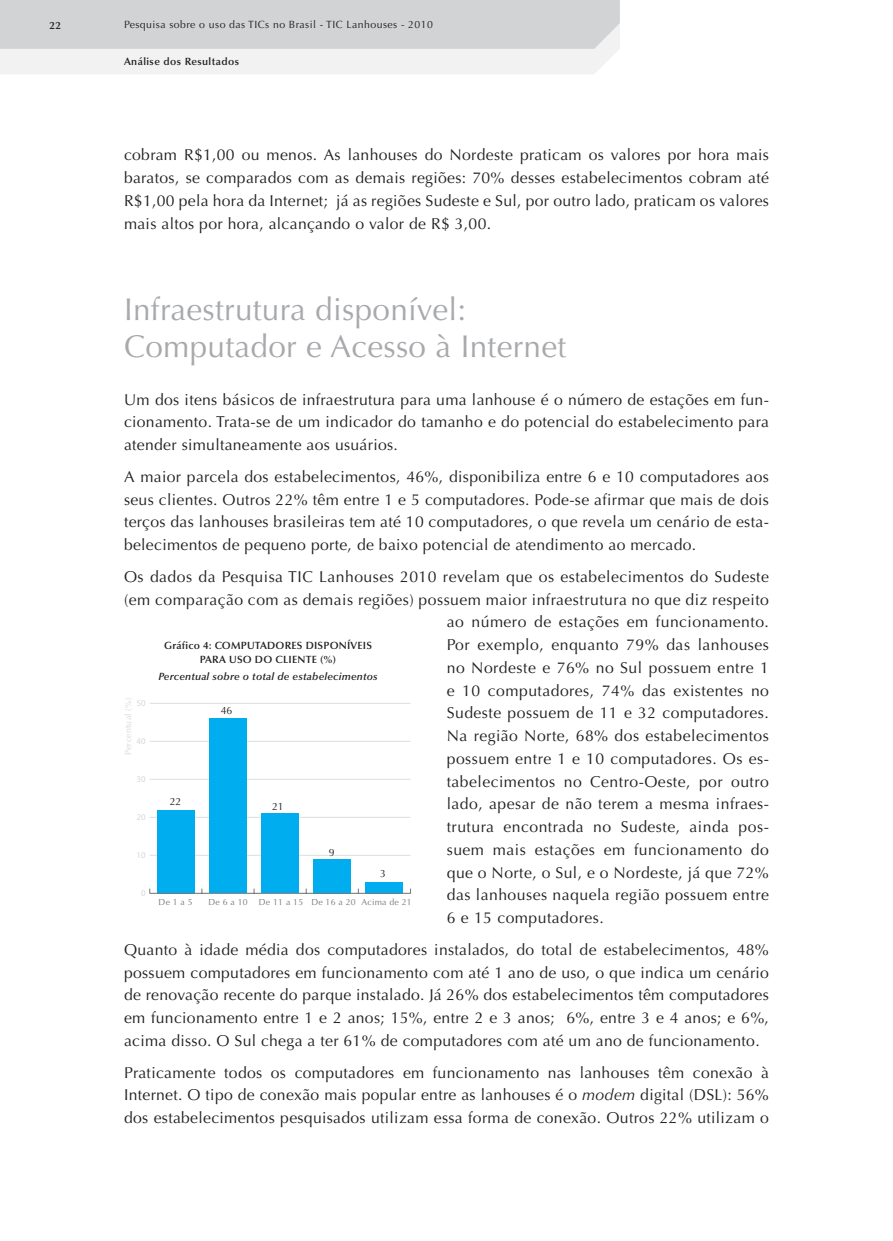
<style>
.page{position:relative;width:893px;height:1241px;background:#fff}
.page>*{position:absolute;margin:0;border:0;box-sizing:border-box;transform-origin:0 0}
.T1{font:31.5px/36.8px "Optima LT Std";letter-spacing:.01em;color:#a7a9ac}
.Texto{font:15.75px/22.8px "Optima LT Std";letter-spacing:.03em;color:#231f20;text-align:justify}
.t1{font:10.5px "Optima LT Std";letter-spacing:.04em;color:#231f20}
.Legenda_Graficos{font:600 10.5px/14px "Optima LT Std";letter-spacing:.02em;color:#231f20;text-align:center}
.Legenda_Graficos-2{font:italic 600 10.5px "Optima LT Std";letter-spacing:.02em;color:#231f20}
.Legenda_Graficos-3{font:600 10.5px "Optima LT Std";letter-spacing:.04em;color:#231f20}
.t2{font:8.75px "Optima LT Std";letter-spacing:.025em;color:#77797b}
.t3{font:8.75px "Optima LT Std";letter-spacing:.025em;color:#d6d7d9}
.t4{font:8.75px "Myriad Pro";letter-spacing:.025em;color:#d6d7d9}
.s1{font-style:italic}
</style>
<div class="page">
<div style="left:0;top:49px;width:619px;height:25px;background:#f2f2f3"></div>
<div style="left:0;top:0;width:620px;height:49px;background:#d1d3d4"></div>
<hr style="left:150px;top:854px;width:260px;height:1px;background:#dcddde">
<hr style="left:150px;top:816px;width:260px;height:1px;background:#dcddde">
<hr style="left:150px;top:779px;width:260px;height:1px;background:#dcddde">
<hr style="left:150px;top:741px;width:260px;height:1px;background:#dcddde">
<hr style="left:150px;top:703px;width:260px;height:1px;background:#dcddde">
<div style="left:157px;top:809px;width:38px;height:84px;background:#00aeef"></div>
<div style="left:209px;top:718px;width:38px;height:175px;background:#00aeef"></div>
<div style="left:261px;top:813px;width:38px;height:80px;background:#00aeef"></div>
<div style="left:313px;top:859px;width:38px;height:34px;background:#00aeef"></div>
<div style="left:366px;top:881px;width:37px;height:12px;background:#00aeef"></div>
<hr style="left:150px;top:892px;width:260px;height:1px;background:#77797b">
<p class="Legenda_Graficos" style="left:50px;top:19px;width:13px">22</p>
<p class="t1" style="left:124px;top:18px;width:310px">Pesquisa sobre o uso das TICs no Brasil - TIC Lanhouses - 2010</p>
<p class="Legenda_Graficos-3" style="left:124px;top:56px;width:117px">Análise dos Resultados</p>
<p class="Texto" style="left:124px;top:144px;width:646px">cobram R$1,00 ou menos. As lanhouses do Nordeste praticam os valores por hora mais baratos, se comparados com as demais regiões: 70% desses estabelecimentos cobram até R$1,00 pela hora da Internet; já as regiões Sudeste e Sul, por outro lado, praticam os valores mais altos por hora, alcançando o valor de R$ 3,00.</p>
<p class="T1" style="left:124px;top:291px;width:444px">Infraestrutura disponível:<br>Computador e Acesso à Internet</p>
<p class="Texto" style="left:124px;top:388px;width:646px">Um dos itens básicos de infraestrutura para uma lanhouse é o número de estações em fun&shy;cionamento. Trata-se de um indicador do tamanho e do potencial do estabelecimento para atender simultaneamente aos usuários.</p>
<p class="Texto" style="left:124px;top:465px;width:646px">A maior parcela dos estabelecimentos, 46%, disponibiliza entre 6 e 10 computadores aos seus clientes. Outros 22% têm entre 1 e 5 computadores. Pode-se afirmar que mais de dois terços das lanhouses brasileiras tem até 10 computadores, o que revela um cenário de esta&shy;belecimentos de pequeno porte, de baixo potencial de atendimento ao mercado.</p>
<p class="Texto" style="left:124px;top:565px;width:646px">Os dados da Pesquisa TIC Lanhouses 2010 revelam que os estabelecimentos do Sudeste</p>
<p class="Texto" style="left:124px;top:588px;width:646px">(em comparação com as demais regiões) possuem maior infraestrutura no que diz respeito</p>
<p class="Texto" style="left:447px;top:610px;width:324px">ao número de estações em funcionamento.</p>
<p class="Texto" style="left:447px;top:633px;width:324px">Por exemplo, enquanto 79% das lanhouses</p>
<p class="Texto" style="left:447px;top:656px;width:324px">no Nordeste e 76% no Sul possuem entre 1</p>
<p class="Texto" style="left:447px;top:679px;width:324px">e 10 computadores, 74% das existentes no</p>
<p class="Texto" style="left:447px;top:701px;width:324px">Sudeste possuem de 11 e 32 computadores.</p>
<p class="Texto" style="left:447px;top:724px;width:324px">Na região Norte, 68% dos estabelecimentos</p>
<p class="Texto" style="left:447px;top:747px;width:324px">possuem entre 1 e 10 computadores. Os es-</p>
<p class="Texto" style="left:447px;top:770px;width:324px">tabelecimentos no Centro-Oeste, por outro</p>
<p class="Texto" style="left:447px;top:792px;width:324px">lado, apesar de não terem a mesma infraes-</p>
<p class="Texto" style="left:447px;top:815px;width:324px">trutura encontrada no Sudeste, ainda pos-</p>
<p class="Texto" style="left:447px;top:838px;width:324px">suem mais estações em funcionamento do</p>
<p class="Texto" style="left:447px;top:861px;width:324px">que o Norte, o Sul, e o Nordeste, já que 72%</p>
<p class="Texto" style="left:447px;top:883px;width:324px">das lanhouses naquela região possuem entre</p>
<p class="Texto" style="left:447px;top:906px;width:158px">6 e 15 computadores.</p>
<p class="Texto" style="left:124px;top:938px;width:646px">Quanto à idade média dos computadores instalados, do total de estabelecimentos, 48% possuem computadores em funcionamento com até 1 ano de uso, o que indica um cenário de renovação recente do parque instalado. Já 26% dos estabelecimentos têm computadores em funcionamento entre 1 e 2 anos; 15%, entre 2 e 3 anos; 6%, entre 3 e 4 anos; e 6%, acima disso. O Sul chega a ter 61% de computadores com até um ano de funcionamento.</p>
<p class="Texto" style="left:124px;top:1060px;width:646px">Praticamente todos os computadores em funcionamento nas lanhouses têm conexão à Internet. O tipo de conexão mais popular entre as lanhouses é o <span class="s1">modem</span> digital (DSL): 56% dos estabelecimentos pesquisados utilizam essa forma de conexão. Outros 22% utilizam o</p>
<p class="Legenda_Graficos" style="left:164px;top:638px;width:209px">Gráfico 4: COMPUTADORES DISPONÍVEIS<br>PARA USO DO CLIENTE (%)</p>
<p class="Legenda_Graficos-2" style="left:158px;top:670px;width:221px">Percentual sobre o total de estabelecimentos</p>
<p class="t3" style="left:123px;top:754px;width:59px;rotate:-90deg">Percentual (%)</p>
<p class="t4" style="left:136px;top:697px;width:11px">50</p>
<p class="t1" style="left:221px;top:704px;width:13px">46</p>
<p class="t4" style="left:136px;top:735px;width:11px">40</p>
<p class="t4" style="left:136px;top:773px;width:11px">30</p>
<p class="t1" style="left:170px;top:795px;width:13px">22</p>
<p class="t1" style="left:272px;top:799px;width:13px">21</p>
<p class="t4" style="left:136px;top:811px;width:11px">20</p>
<p class="t1" style="left:329px;top:846px;width:7px">9</p>
<p class="t4" style="left:136px;top:849px;width:11px">10</p>
<p class="t1" style="left:380px;top:867px;width:7px">3</p>
<p class="t4" style="left:141px;top:887px;width:6px">0</p>
<p class="t2" style="left:159px;top:896px;width:36px">De 1 a 5</p>
<p class="t2" style="left:209px;top:896px;width:41px">De 6 a 10</p>
<p class="t2" style="left:259px;top:896px;width:154px">De 11 a 15 De 16 a 20 Acima de 21</p>
</div>
